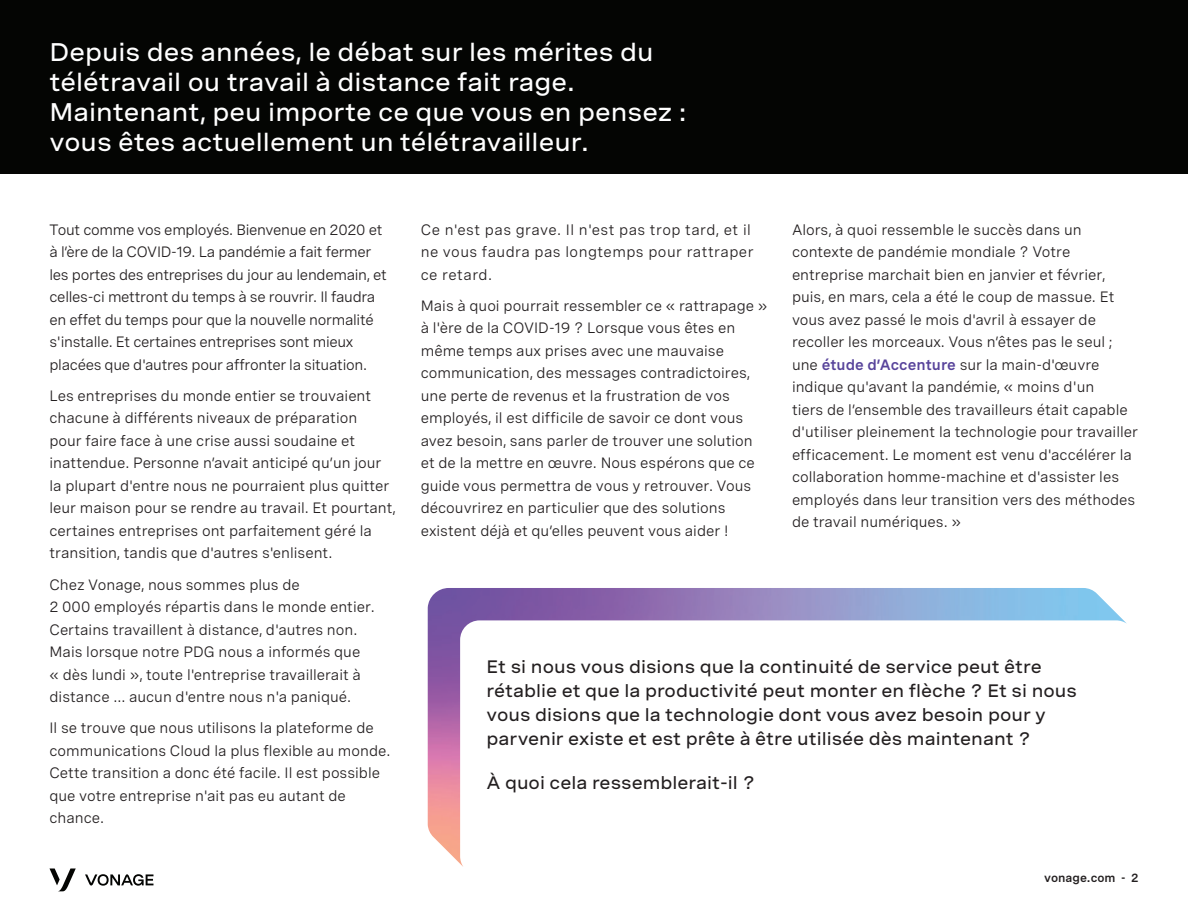
<style>
.page{position:relative;width:1188px;height:918px;background:#fff}
.page>*{position:absolute;margin:0;border:0;box-sizing:border-box;transform-origin:0 0}
.t1{font:500 expanded 25.5px/30px "Spezia";color:#fff}
.t2{font:500 expanded 18px/24px "Spezia";color:#231f20}
.t3{font:15px/22.5px "Spezia";color:#231f20}
.t4{font:15px/22.5px "Spezia";letter-spacing:-.02em;color:#231f20}
.t5{font:15px/22.5px "Spezia";letter-spacing:.03em;color:#231f20}
.t6{font:600 12px "Spezia";color:#231f20}
.s1{font-weight:600;color:#58449b}
</style>
<div class="page">
<svg style="left:49px;top:869px;width:27px;height:22px"></svg>
<svg style="left:85px;top:874px;width:68px;height:12px"></svg>
<div style="left:0;top:0;width:1188px;height:174px;background:#040503"></div>
<img style="left:428px;top:588px;width:699px;height:279px">
<h1 class="t1" style="left:49px;top:35px;width:639px">Depuis des années, le débat sur les mérites du télétravail ou travail à distance fait rage.<br>Maintenant, peu importe ce que vous en pensez : vous êtes actuellement un télétravailleur.</h1>
<p class="t4" style="left:49px;top:217px;width:339px">Tout comme vos employés. Bienvenue en 2020 et à l’ère de la COVID-19. La pandémie a fait fermer les portes des entreprises du jour au lendemain, et celles-ci mettront du temps à se rouvrir. Il faudra en effet du temps pour que la nouvelle normalité s'installe. Et certaines entreprises sont mieux placées que d'autres pour affronter la situation.</p>
<p class="t3" style="left:49px;top:383px;width:348px">Les entreprises du monde entier se trouvaient chacune à différents niveaux de préparation<br>pour faire face à une crise aussi soudaine et inattendue. Personne n’avait anticipé qu’un jour la plupart d'entre nous ne pourraient plus quitter leur maison pour se rendre au travail. Et pourtant, certaines entreprises ont parfaitement géré la transition, tandis que d'autres s'enlisent.</p>
<p class="t3" style="left:49px;top:572px;width:327px">Chez Vonage, nous sommes plus de<br>2 000 employés répartis dans le monde entier.<br>Certains travaillent à distance, d'autres non.<br>Mais lorsque notre PDG nous a informés que<br>« dès lundi », toute l'entreprise travaillerait à distance ... aucun d'entre nous n'a paniqué.</p>
<p class="t3" style="left:49px;top:716px;width:343px">Il se trouve que nous utilisons la plateforme de communications Cloud la plus flexible au monde.<br>Cette transition a donc été facile. Il est possible que votre entreprise n'ait pas eu autant de chance.</p>
<p class="t5" style="left:421px;top:217px;width:334px">Ce n'est pas grave. Il n'est pas trop tard, et il ne vous faudra pas longtemps pour rattraper ce retard.</p>
<p class="t3" style="left:421px;top:293px;width:348px">Mais à quoi pourrait ressembler ce « rattrapage » à l'ère de la COVID-19 ? Lorsque vous êtes en même temps aux prises avec une mauvaise communication, des messages contradictoires, une perte de revenus et la frustration de vos employés, il est difficile de savoir ce dont vous avez besoin, sans parler de trouver une solution et de la mettre en œuvre. Nous espérons que ce guide vous permettra de vous y retrouver. Vous découvrirez en particulier que des solutions existent déjà et qu’elles peuvent vous aider !</p>
<p class="t3" style="left:792px;top:217px;width:348px">Alors, à quoi ressemble le succès dans un contexte de pandémie mondiale ? Votre entreprise marchait bien en janvier et février, puis, en mars, cela a été le coup de massue. Et vous avez passé le mois d'avril à essayer de recoller les morceaux. Vous n’êtes pas le seul ; une <span class="s1">étude d’Accenture</span> sur la main-d'œuvre indique qu'avant la pandémie, « moins d'un<br>tiers de l’ensemble des travailleurs était capable d'utiliser pleinement la technologie pour travailler efficacement. Le moment est venu d'accélérer la collaboration homme-machine et d'assister les employés dans leur transition vers des méthodes de travail numériques. »</p>
<p class="t2" style="left:487px;top:653px;width:592px">Et si nous vous disions que la continuité de service peut être rétablie et que la productivité peut monter en flèche ? Et si nous vous disions que la technologie dont vous avez besoin pour y parvenir existe et est prête à être utilisée dès maintenant ?</p>
<p class="t2" style="left:487px;top:770px;width:270px">À quoi cela ressemblerait-il ?</p>
<p class="t6" style="left:1044px;top:868px;width:96px">vonage.com - 2</p>
</div>
